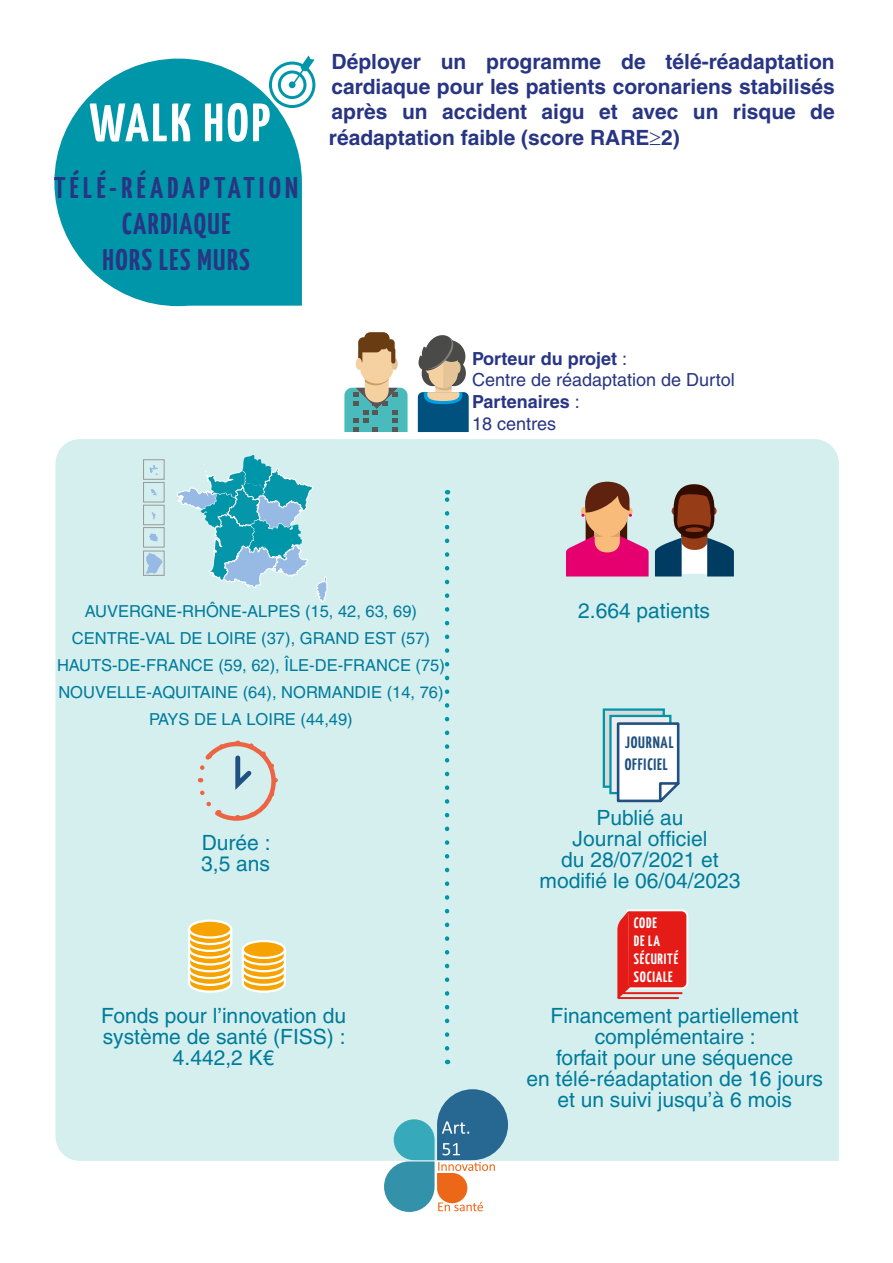
<style>
.page{position:relative;width:893px;height:1263px;background:#fff}
.page>*{position:absolute;margin:0;border:0;box-sizing:border-box;transform-origin:0 0}
.t1{font:700 54px "Yanone Kaffeesatz";letter-spacing:.05em;color:#fff}
.t2{font:700 30px/36px "Yanone Kaffeesatz";letter-spacing:.05em;color:#283583;text-align:center}
.t3{font:21px/21px "Helvetica";color:#007b9a;text-align:center}
.t4{font:700 21px/25.2px "Helvetica";color:#283583;text-align:justify}
.t5{font:18px/21.6px "Helvetica";color:#283583}
.t6{font:16.5px/27px "Helvetica";color:#007b9a;text-align:center}
.t7{font:700 16.5px/22.5px "Yanone Kaffeesatz";letter-spacing:.05em;color:#215182}
.t8{font:700 15px/18px "Yanone Kaffeesatz";letter-spacing:.05em;color:#fff}
.s1{font-weight:700}
</style>
<div class="page">
<div style="left:55px;top:439px;width:784px;height:722px;background:#d5efef"></div>
<svg style="left:384px;top:1089px;width:124px;height:123px"></svg>
<svg style="left:54px;top:59px;width:248px;height:247px;background:#26a5b5"></svg>
<div style="left:278px;top:70px;width:28px;height:29px;border:3px solid #0096a9;border-radius:50%"></div>
<div style="left:269px;top:62px;width:46px;height:46px;border:3px solid #0096a9;border-radius:50%"></div>
<div style="left:289px;top:81px;width:7px;height:7px;background:#0096a9;border-radius:50%"></div>
<svg style="left:291px;top:55px;width:24px;height:32px"></svg>
<svg style="left:445px;top:490px;width:4px;height:558px;background:#99d6db"></svg>
<svg style="left:344px;top:338px;width:64px;height:94px"></svg>
<svg style="left:358px;top:348px;width:4px;height:15px"></svg>
<div style="left:356px;top:358px;width:6px;height:12px;background:#f5d1a2;border-radius:50%"></div>
<svg style="left:392px;top:358px;width:6px;height:12px"></svg>
<div style="left:358px;top:337px;width:24px;height:15px;background:#693c11;border-radius:5px"></div>
<div style="left:364px;top:332px;width:26px;height:17px;background:#693c11;border-radius:6px"></div>
<div style="left:387px;top:339px;width:8px;height:13px;background:#693c11;border-radius:4px"></div>
<svg style="left:391px;top:348px;width:4px;height:15px"></svg>
<svg style="left:417px;top:335px;width:52px;height:97px"></svg>
<svg style="left:240px;top:947px;width:47px;height:47px"></svg>
<svg style="left:187px;top:926px;width:46px;height:68px"></svg>
<div style="left:189px;top:921px;width:42px;height:16px;background:#f6a200;border-radius:50%"></div>
<div style="left:188px;top:919px;width:44px;height:20px;border:2px solid #fff;border-radius:50%"></div>
<div style="left:243px;top:941px;width:42px;height:17px;background:#f6a200;border-radius:50%"></div>
<div style="left:242px;top:940px;width:44px;height:19px;border:2px solid #fff;border-radius:50%"></div>
<svg style="left:177px;top:455px;width:151px;height:147px;background:#94cfda"></svg>
<svg style="left:143px;top:459px;width:21px;height:116px;background:#c4dbe1"></svg>
<svg style="left:195px;top:738px;width:84px;height:85px;background:#d2d8d6"></svg>
<svg style="left:616px;top:908px;width:73px;height:94px;background:#e24643"></svg>
<svg style="left:602px;top:707px;width:80px;height:96px"></svg>
<svg style="left:566px;top:481px;width:83px;height:95px;background:#cf798e"></svg>
<svg style="left:655px;top:484px;width:79px;height:92px;background:#86898a"></svg>
<h1 class="t1" style="left:89px;top:90px;width:182px">WALK HOP</h1>
<h2 class="t2" style="left:54px;top:169px;width:246px">TÉLÉ-RÉADAPTATION<br>CARDIAQUE<br>HORS LES MURS</h2>
<p class="t4" style="left:329px;top:49px;width:507px">Déployer un programme de télé-réadaptation cardiaque pour les patients coronariens stabilisés après un accident aigu et avec un risque de réadaptation faible (score RARE≥2)</p>
<p class="t5" style="left:472px;top:347px;width:264px"><span class="s1">Porteur du projet</span> :<br>Centre de réadaptation de Durtol<br><span class="s1">Partenaires</span> :<br>18 centres</p>
<p class="t6" style="left:57px;top:597px;width:389px">AUVERGNE-RHÔNE-ALPES (15, 42, 63, 69)<br>CENTRE-VAL DE LOIRE (37), GRAND EST (57)<br>HAUTS-DE-FRANCE (59, 62), ÎLE-DE-FRANCE (75)<br>NOUVELLE-AQUITAINE (64), NORMANDIE (14, 76)<br>PAYS DE LA LOIRE (44,49)</p>
<p class="t3" style="left:201px;top:832px;width:71px;text-align:left">Durée :<br>3,5 ans</p>
<p class="t3" style="left:101px;top:1005px;width:246px">Fonds pour l’innovation du système de santé (FISS) :<br>4.442,2 K€</p>
<p class="t3" style="left:578px;top:600px;width:133px">2.664 patients</p>
<p class="t7" style="left:625px;top:730px;width:50px">JOURNAL<br>OFFICIEL</p>
<p class="t3" style="left:540px;top:807px;width:202px">Publié au<br>Journal officiel<br>du 28/07/2021 et modifié le 06/04/2023</p>
<p class="t8" style="left:634px;top:913px;width:46px">CODE<br>DE LA<br>SÉCURITÉ<br>SOCIALE</p>
<p class="t3" style="left:526px;top:1005px;width:298px">Financement partiellement complémentaire :<br>forfait pour une séquence<br>en télé-réadaptation de 16 jours et un suivi jusqu’à 6 mois</p>
</div>
